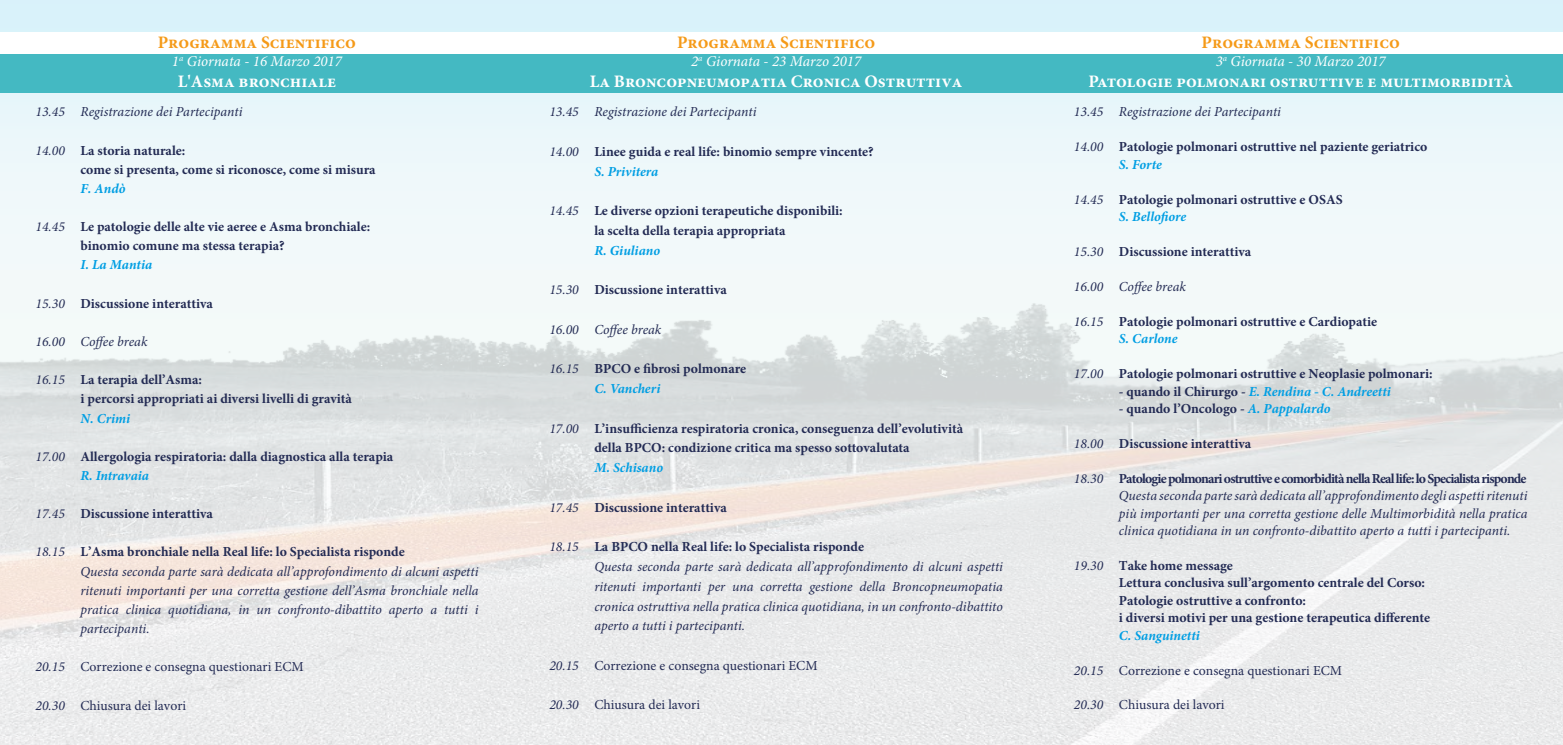
<style>
.page{position:relative;width:1563px;height:745px;background:#fff}
.page>*{position:absolute;margin:0;border:0;box-sizing:border-box;transform-origin:0 0}
.t1{font:700 17.5px "Minion Pro";color:#fff}
.t2{font:700 17.5px "Minion Pro";color:#f59a18}
.t3{font:italic 15px "Minion Pro";color:#fff}
.t4{font:700 13.75px/17.4px "Minion Pro";color:#232b54}
.t5{font:italic 13.75px/19.1px "Minion Pro";color:#232b54}
.t6{font:13.75px "Minion Pro";color:#232b54}
.t7{font:italic 700 13.75px "Minion Pro";color:#009ee3}
.s1{font-weight:400;font-style:italic}
.s2{font-style:italic;color:#009ee3}
.s3{font-weight:700;font-style:normal}
.s4{font-style:italic}
.s5{font-style:normal;color:#232b54}
</style>
<div class="page">
<div style="left:0;top:0;width:1563px;height:744px;background:linear-gradient(to right,#e6f5f9,#e6f5f9)"></div>
<img style="left:0;top:208px;width:1563px;height:536px">
<div style="left:0;top:53px;width:1563px;height:39px;background:#44b9c2"></div>
<div style="left:0;top:32px;width:1563px;height:21px;background:#fff"></div>
<p class="t2" style="left:158px;top:30px;width:200px">Programma Scientifico</p>
<p class="t3" style="left:172px;top:51px;width:171px">1<sup>a</sup> Giornata - 16 Marzo 2017</p>
<p class="t1" style="left:178px;top:69px;width:160px">L'Asma bronchiale</p>
<p class="t5" style="left:35px;top:102px;width:209px">13.45 Registrazione dei Partecipanti</p>
<p class="t4" style="left:80px;top:140px;width:297px;line-height:19.1px;text-indent:-45px"><span class="s1">14.00</span> La storia naturale:<br>come si presenta, come si riconosce, come si misura</p>
<p class="t7" style="left:80px;top:179px;width:47px">F. Andò</p>
<p class="t4" style="left:80px;top:217px;width:291px;line-height:19.1px;text-indent:-45px"><span class="s1">14.45</span> Le patologie delle alte vie aeree e Asma bronchiale: binomio comune ma stessa terapia?</p>
<p class="t7" style="left:80px;top:255px;width:73px">I. La Mantia</p>
<p class="t4" style="left:35px;top:294px;width:179px"><span class="s1">15.30</span> Discussione interattiva</p>
<p class="t5" style="left:35px;top:332px;width:114px">16.00 Coffee break</p>
<p class="t4" style="left:80px;top:370px;width:273px;line-height:19.1px;text-indent:-45px"><span class="s1">16.15</span> La terapia dell’Asma:<br>i percorsi appropriati ai diversi livelli di gravità</p>
<p class="t7" style="left:80px;top:408px;width:51px">N. Crimi</p>
<p class="t4" style="left:80px;top:446px;width:314px;line-height:19.1px;text-indent:-45px"><span class="s1">17.00</span> Allergologia respiratoria: dalla diagnostica alla terapia<br><span class="s2">R. Intravaia</span></p>
<p class="t4" style="left:35px;top:504px;width:179px"><span class="s1">17.45</span> Discussione interattiva</p>
<p class="t5" style="left:80px;top:542px;width:399px;text-indent:-45px">18.15 <span class="s3">L’Asma bronchiale nella Real life: lo Specialista risponde<br></span>Questa seconda parte sarà dedicata all’approfondimento di alcuni aspetti ritenuti importanti per una corretta gestione dell’Asma bronchiale nella pratica clinica quotidiana, in un confronto-dibattito aperto a tutti i partecipanti.</p>
<p class="t6" style="left:35px;top:657px;width:270px"><span class="s4">20.15</span> Correzione e consegna questionari ECM</p>
<p class="t6" style="left:35px;top:695px;width:152px"><span class="s4">20.30</span> Chiusura dei lavori</p>
<p class="t2" style="left:677px;top:30px;width:200px">Programma Scientifico</p>
<p class="t3" style="left:691px;top:51px;width:171px">2<sup>a</sup> Giornata - 23 Marzo 2017</p>
<p class="t1" style="left:590px;top:69px;width:374px">La Broncopneumopatia Cronica Ostruttiva</p>
<p class="t5" style="left:549px;top:102px;width:209px">13.45 Registrazione dei Partecipanti</p>
<p class="t4" style="left:594px;top:141px;width:281px;line-height:19.8px;text-indent:-45px"><span class="s1">14.00</span> Linee guida e real life: binomio sempre vincente?<br><span class="s2">S. Privitera</span></p>
<p class="t4" style="left:594px;top:201px;width:250px;line-height:19.8px;text-indent:-45px"><span class="s1">14.45</span> Le diverse opzioni terapeutiche disponibili: la scelta della terapia appropriata</p>
<p class="t7" style="left:594px;top:240px;width:67px">R. Giuliano</p>
<p class="t4" style="left:549px;top:281px;width:179px"><span class="s1">15.30</span> Discussione interattiva</p>
<p class="t5" style="left:549px;top:320px;width:114px">16.00 Coffee break</p>
<p class="t4" style="left:594px;top:359px;width:153px;line-height:19.8px;text-indent:-45px"><span class="s1">16.15</span> BPCO e fibrosi polmonare<br><span class="s2">C. Vancheri</span></p>
<p class="t4" style="left:594px;top:418px;width:370px;line-height:19.8px;text-indent:-45px"><span class="s1">17.00</span> L’insufficienza respiratoria cronica, conseguenza dell’evolutività della BPCO: condizione critica ma spesso sottovalutata</p>
<p class="t7" style="left:594px;top:458px;width:70px">M. Schisano</p>
<p class="t4" style="left:549px;top:498px;width:179px"><span class="s1">17.45</span> Discussione interattiva</p>
<p class="t5" style="left:594px;top:536px;width:410px;line-height:19.8px;text-indent:-45px">18.15 <span class="s3">La BPCO nella Real life: lo Specialista risponde<br></span>Questa seconda parte sarà dedicata all’approfondimento di alcuni aspetti ritenuti importanti per una corretta gestione della Broncopneumopatia cronica ostruttiva nella pratica clinica quotidiana, in un confronto-dibattito aperto a tutti i partecipanti.</p>
<p class="t6" style="left:549px;top:656px;width:270px"><span class="s4">20.15</span> Correzione e consegna questionari ECM</p>
<p class="t6" style="left:549px;top:695px;width:152px"><span class="s4">20.30</span> Chiusura dei lavori</p>
<p class="t2" style="left:1201px;top:30px;width:200px">Programma Scientifico</p>
<p class="t3" style="left:1215px;top:51px;width:171px">3<sup>a</sup> Giornata - 30 Marzo 2017</p>
<p class="t1" style="left:1088px;top:69px;width:426px">Patologie polmonari ostruttive e multimorbidità</p>
<p class="t5" style="left:1074px;top:102px;width:209px">13.45 Registrazione dei Partecipanti</p>
<p class="t4" style="left:1119px;top:138px;width:310px;text-indent:-45px"><span class="s1">14.00</span> Patologie polmonari ostruttive nel paziente geriatrico<br><span class="s2">S. Forte</span></p>
<p class="t4" style="left:1119px;top:190px;width:225px;text-indent:-45px"><span class="s1">14.45</span> Patologie polmonari ostruttive e OSAS<br><span class="s2">S. Bellofiore</span></p>
<p class="t4" style="left:1074px;top:242px;width:179px"><span class="s1">15.30</span> Discussione interattiva</p>
<p class="t5" style="left:1074px;top:277px;width:114px">16.00 Coffee break</p>
<p class="t4" style="left:1119px;top:312px;width:260px;text-indent:-45px"><span class="s1">16.15</span> Patologie polmonari ostruttive e Cardiopatie<br><span class="s2">S. Carlone</span></p>
<p class="t4" style="left:1074px;top:364px;width:360px"><span class="s1">17.00</span> Patologie polmonari ostruttive e Neoplasie polmonari:</p>
<p class="t7" style="left:1119px;top:381px;width:273px"><span class="s5">- quando il Chirurgo -</span> E. Rendina - C. Andreetti</p>
<p class="t4" style="left:1119px;top:399px;width:213px">- quando l’Oncologo - <span class="s2">A. Pappalardo</span></p>
<p class="t4" style="left:1074px;top:434px;width:179px"><span class="s1">18.00</span> Discussione interattiva</p>
<p class="t5" style="left:1119px;top:469px;width:410px;line-height:17.4px;text-align:justify;text-indent:-45px">18.30 <span class="s3">Patologie polmonari ostruttive e comorbidità nella Real life: lo Specialista risponde </span>Questa seconda parte sarà dedicata all’approfondimento degli aspetti ritenuti più importanti per una corretta gestione delle Multimorbidità nella pratica clinica quotidiana in un confronto-dibattito aperto a tutti i partecipanti.</p>
<p class="t4" style="left:1119px;top:556px;width:313px;text-indent:-45px"><span class="s1">19.30</span> Take home message<br>Lettura conclusiva sull’argomento centrale del Corso:<br>Patologie ostruttive a confronto:<br>i diversi motivi per una gestione terapeutica differente</p>
<p class="t7" style="left:1119px;top:625px;width:82px">C. Sanguinetti</p>
<p class="t6" style="left:1074px;top:660px;width:270px"><span class="s4">20.15</span> Correzione e consegna questionari ECM</p>
<p class="t6" style="left:1074px;top:695px;width:152px"><span class="s4">20.30</span> Chiusura dei lavori</p>
</div>
